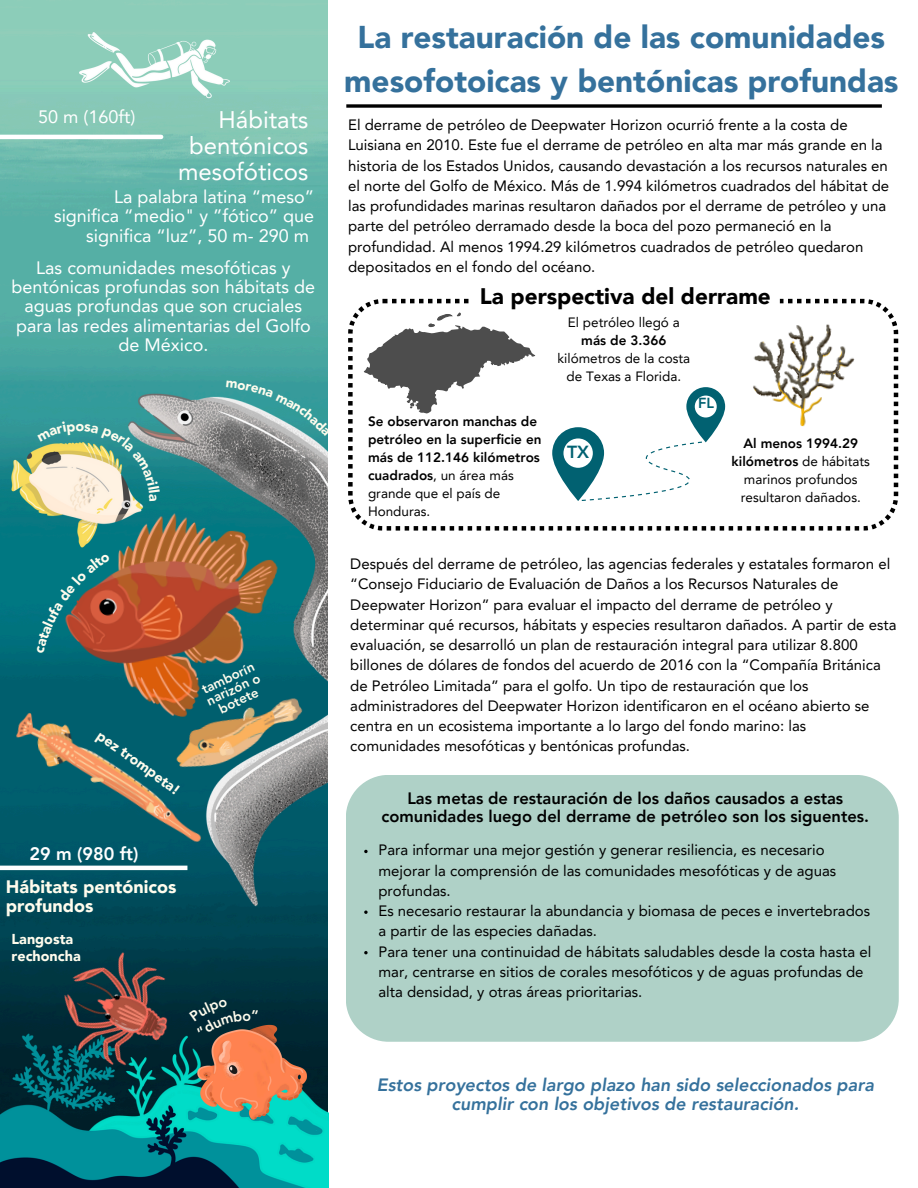
<style>
.page{position:relative;width:918px;height:1188px;background:#fff}
.page>*{position:absolute;margin:0;border:0;box-sizing:border-box;transform-origin:0 0}
.t1{font:900 31.5px/43.8px "Avenir LT Pro";color:#35719c;text-align:center}
.t2{font:24px/25.8px "Avenir LT Pro";color:#fff;text-align:right}
.t3{font:900 22.5px "Avenir LT Pro";color:#000}
.t4{font:18px/19.2px "Avenir LT Pro";color:#fff;text-align:right}
.t5{font:900 18px/19.2px "Avenir LT Pro";color:#fffced}
.t6{font:800 18px "Avenir LT Pro";color:#fff}
.t7{font:italic 800 17.85px/19.2px "Avenir LT Pro";color:#35719c;text-align:center}
.t8{font:800 17.55px "Avenir LT Pro";color:#016171}
.t9{font:800 16.5px/18px "Avenir LT Pro";color:#000;text-align:center}
.t10{font:15px/20.2px "Avenir LT Pro";color:#000}
.t11{font:800 14.55px "Avenir LT Pro";color:#016171}
.t12{font:900 14.4px/16.8px "Avenir LT Pro";color:#fffced}
.t13{font:13.5px/18px "Avenir LT Pro";color:#000;text-align:center}
.t14{font:800 13.5px/18px "Avenir LT Pro";color:#000}
.t15{font:800 13.35px/12.5px "Avenir LT Pro";color:#fffced;text-align:center}
.s1{font-weight:400}
.s2{font-weight:800}
</style>
<div class="page">
<img style="left:0;top:0;width:328px;height:1010px">
<hr style="left:0;top:135px;width:161px;height:4px;background:#fff">
<img style="left:108px;top:350px;width:219px;height:568px">
<img style="left:0;top:421px;width:37px;height:140px">
<svg style="left:348px;top:299px;width:550px;height:232px"></svg>
<div style="left:346px;top:775px;width:552px;height:267px;background:#afd1c7"></div>
<img style="left:0;top:664px;width:225px;height:239px">
<img style="left:0;top:1010px;width:328px;height:178px">
<img style="left:780px;top:316px;width:79px;height:116px">
<img style="left:29px;top:477px;width:262px;height:263px">
<img style="left:140px;top:638px;width:188px;height:194px">
<svg style="left:346px;top:104px;width:536px;height:4px;background:#272727"></svg>
<svg style="left:364px;top:850px;width:4px;height:3px"></svg>
<svg style="left:364px;top:911px;width:4px;height:3px"></svg>
<svg style="left:364px;top:951px;width:4px;height:3px"></svg>
<svg style="left:364px;top:298px;width:416px;height:203px"></svg>
<img style="left:40px;top:932px;width:154px;height:152px">
<img style="left:194px;top:1010px;width:113px;height:114px">
<svg style="left:37px;top:421px;width:123px;height:80px;background:#8bb5a5"></svg>
<svg style="left:36px;top:553px;width:75px;height:100px;background:#396766"></svg>
<svg style="left:95px;top:733px;width:12px;height:12px"></svg>
<svg style="left:160px;top:776px;width:20px;height:19px"></svg>
<svg style="left:226px;top:381px;width:102px;height:55px;background:#5ea3a3"></svg>
<div style="left:189px;top:999px;width:69px;height:34px;background:#002937"></div>
<p class="t4" style="left:38px;top:109px;width:99px">50 m (160ft)</p>
<h2 class="t2" style="left:178px;top:109px;width:132px">Hábitats bentónicos mesofóticos</h2>
<p class="t4" style="left:54px;top:189px;width:262px">La palabra latina “meso” significa “medio" y ”fótico” que significa “luz”, 50 m- 290 m</p>
<p class="t4" style="left:12px;top:260px;width:305px;text-align:center">Las comunidades mesofóticas y bentónicas profundas son hábitats de aguas profundas que son cruciales para las redes alimentarias del Golfo de México.</p>
<p class="t12" style="left:110px;top:733px;width:33px;rotate:35deg">ez tr</p>
<p class="t12" style="left:136px;top:751px;width:40px;rotate:36deg">ompe</p>
<p class="t15" style="left:200px;top:685px;width:59px;rotate:-25deg">tamborín narizón o botete</p>
<p class="t6" style="left:30px;top:846px;width:110px">29 m (980 ft)</p>
<p class="t5" style="left:6px;top:878px;width:172px">Hábitats pentónicos profundos</p>
<p class="t12" style="left:12px;top:932px;width:71px">Langosta rechoncha</p>
<h1 class="t1" style="left:344px;top:18px;width:556px">La restauración de las comunidades mesofotoicas y bentónicas profundas</h1>
<p class="t10" style="left:348px;top:116px;width:543px">El derrame de petróleo de Deepwater Horizon ocurrió frente a la costa de Luisiana en 2010. Este fue el derrame de petróleo en alta mar más grande en la historia de los Estados Unidos, causando devastación a los recursos naturales en el norte del Golfo de México. Más de 1.994 kilómetros cuadrados del hábitat de las profundidades marinas resultaron dañados por el derrame de petróleo y una parte del petróleo derramado desde la boca del pozo permaneció en la profundidad. Al menos 1994.29 kilómetros cuadrados de petróleo quedaron depositados en el fondo del océano.</p>
<h3 class="t3" style="left:480px;top:287px;width:293px">La perspectiva del derrame</h3>
<p class="t14" style="left:368px;top:413px;width:175px">Se observaron manchas de petróleo en la superficie en más de 112.146 kilómetros cuadrados<span class="s1">, un área más grande que el país de<br>Honduras.</span></p>
<h6 class="t13" style="left:557px;top:315px;width:134px">El petróleo llegó a <span class="s2">más de 3.366 </span>kilómetros de la costa de Texas a Florida.</h6>
<p class="t11" style="left:698px;top:397px;width:17px">FL</p>
<p class="t8" style="left:567px;top:445px;width:24px">TX</p>
<p class="t13" style="left:732px;top:436px;width:140px"><span class="s2">Al menos 1994.29 kilómetros</span> de hábitats marinos profundos resultaron dañados.</p>
<p class="t10" style="left:350px;top:555px;width:548px">Después del derrame de petróleo, las agencias federales y estatales formaron el “Consejo Fiduciario de Evaluación de Daños a los Recursos Naturales de Deepwater Horizon” para evaluar el impacto del derrame de petróleo y determinar qué recursos, hábitats y especies resultaron dañados. A partir de esta evaluación, se desarrolló un plan de restauración integral para utilizar 8.800 billones de dólares de fondos del acuerdo de 2016 con la “Compañía Británica de Petróleo Limitada” para el golfo. Un tipo de restauración que los administradores del Deepwater Horizon identificaron en el océano abierto se centra en un ecosistema importante a lo largo del fondo marino: las comunidades mesofóticas y bentónicas profundas.</p>
<p class="t9" style="left:382px;top:791px;width:489px">Las metas de restauración de los daños causados a estas comunidades luego del derrame de petróleo son los siguentes.</p>
<p class="t10" style="left:378px;top:841px;width:494px">Para informar una mejor gestión y generar resiliencia, es necesario mejorar la comprensión de las comunidades mesofóticas y de aguas profundas.<br>Es necesario restaurar la abundancia y biomasa de peces e invertebrados a partir de las especies dañadas.<br>Para tener una continuidad de hábitats saludables desde la costa hasta el mar, centrarse en sitios de corales mesofóticos y de aguas profundas de alta densidad, y otras áreas prioritarias.</p>
<p class="t7" style="left:377px;top:1076px;width:499px">Estos proyectos de largo plazo han sido seleccionados para cumplir con los objetivos de restauración.</p>
</div>
